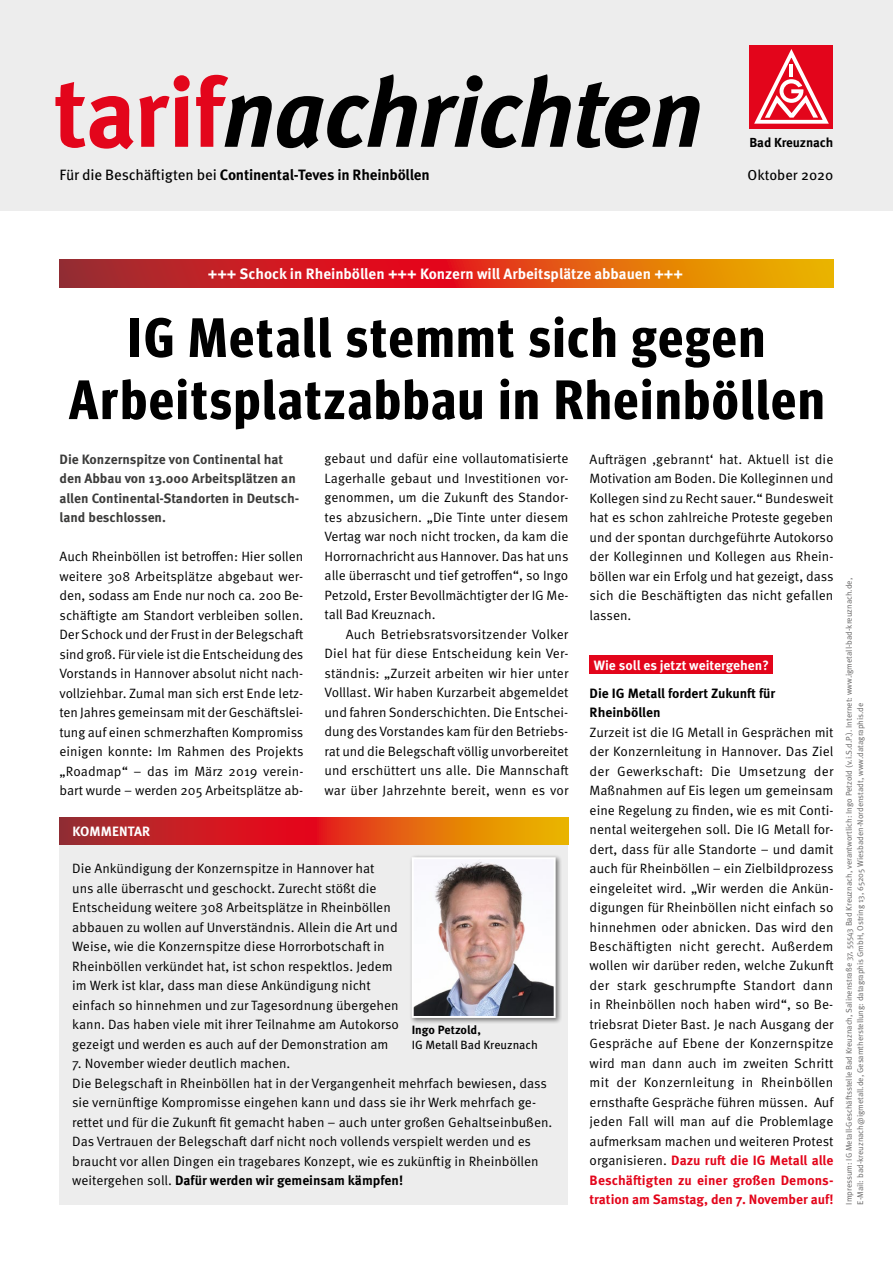
<style>
.page{position:relative;width:893px;height:1263px;background:#fff}
.page>*{position:absolute;margin:0;border:0;box-sizing:border-box;transform-origin:0 0}
.t1{font:italic 700 97.2px "Meta OT";letter-spacing:-.02em;color:#000}
.t2{font:700 55.5px/62.1px "Meta Headline Cond OT";letter-spacing:.045em;color:#000;text-align:center}
.t3{font:700 15px "Meta OT";color:#fff}
.t4{font:700 15px "Meta OT";letter-spacing:-.015em;color:#000}
.t5{font:14.4px "Meta OT";color:#000}
.t6{font:13.5px/19.5px "Meta OT Norm";color:#000;text-align:justify}
.t7{font:700 13.5px/19.5px "Meta OT";color:#3c3c3b}
.t8{font:700 13.5px/19.5px "Meta OT";color:#e3051b;text-align:justify}
.t9{font:700 13.5px/19.5px "Meta OT";color:#000}
.t10{font:700 13.5px "Meta OT";color:#fff}
.t11{font:700 13.05px "Meta OT";letter-spacing:-.005em;color:#000}
.t12{font:12px "Meta OT";color:#000}
.t13{font:700 12px "Meta OT";color:#000}
.t14{font:8.25px/11.4px "Meta OT Norm";color:#646363}
.s1{font-style:normal;color:#e3051b}
.s2{font-weight:400}
.s3{font-family:"Meta OT Norm";font-weight:400}
.s4{font-family:"Meta OT Norm";font-weight:400;color:#000}
</style>
<div class="page">
<div style="left:590px;top:655px;width:183px;height:19px;background:#e3051b"></div>
<div style="left:0;top:0;width:893px;height:210px;background:#ededed"></div>
<div style="left:749px;top:45px;width:84px;height:84px;background:#e3051b"></div>
<svg style="left:754px;top:49px;width:75px;height:75px"></svg>
<svg style="left:60px;top:259px;width:773px;height:28px;background:#d64618"></svg>
<div style="left:60px;top:817px;width:508px;height:388px;background:#ededed"></div>
<svg style="left:60px;top:817px;width:508px;height:27px;background:#d54618"></svg>
<div style="left:409px;top:855px;width:153px;height:169px;background:#000;opacity:.5"></div>
<img style="left:411px;top:856px;width:146px;height:163px">
<h1 class="t1" style="left:53px;top:53px;width:652px"><span class="s1">tarif</span>nachrichten</h1>
<p class="t11" style="left:749px;top:134px;width:85px">Bad Kreuznach</p>
<p class="t4" style="left:60px;top:166px;width:372px"><span class="s2">Für die Beschäftigten bei</span> Continental-Teves in Rheinböllen</p>
<p class="t5" style="left:748px;top:167px;width:87px">Oktober 2020</p>
<p class="t3" style="left:208px;top:264px;width:477px">+++ Schock in Rheinböllen +++ Konzern will Arbeitsplätze abbauen +++</p>
<h2 class="t2" style="left:69px;top:305px;width:757px">IG Metall stemmt sich gegen<br>Arbeitsplatzabbau in Rheinböllen</h2>
<p class="t7" style="left:60px;top:449px;width:241px">Die Konzernspitze von Continental hat den Abbau von 13.000 Arbeitsplätzen an allen Continental-Standorten in Deutsch&shy;land beschlossen.</p>
<p class="t6" style="left:60px;top:547px;width:246px">Auch Rheinböllen ist betroffen: Hier sollen weitere 308 Arbeitsplätze abgebaut wer&shy;den, sodass am Ende nur noch ca. 200 Be&shy;schäftigte am Standort verbleiben sollen.<br>Der Schock und der Frust in der Belegschaft sind groß. Für viele ist die Entscheidung des Vorstands in Hannover absolut nicht nach&shy;vollziehbar. Zumal man sich erst Ende letz&shy;ten Jahres gemeinsam mit der Geschäftslei&shy;tung auf einen schmerzhaften Kompromiss einigen konnte: Im Rahmen des Projekts „Roadmap“ – das im März 2019 verein&shy;bart wurde – werden 205 Arbeitsplätze ab-</p>
<p class="t6" style="left:325px;top:449px;width:245px">gebaut und dafür eine vollautomatisierte Lagerhalle gebaut und Investitionen vor&shy;genommen, um die Zukunft des Standor&shy;tes abzusichern. „Die Tinte unter diesem Vertag war noch nicht trocken, da kam die Horrornachricht aus Hannover. Das hat uns alle überrascht und tief getroffen“, so Ingo Petzold, Erster Bevollmächtigter der IG Me&shy;tall Bad Kreuznach.</p>
<p class="t6" style="left:325px;top:625px;width:245px;text-indent:21px">Auch Betriebsratsvorsitzender Volker Diel hat für diese Entscheidung kein Ver&shy;ständnis: „Zurzeit arbeiten wir hier unter Volllast. Wir haben Kurzarbeit abgemeldet und fahren Sonderschichten. Die Entschei&shy;dung des Vorstandes kam für den Betriebs&shy;rat und die Belegschaft völlig unvorbereitet und erschüttert uns alle. Die Mannschaft war über Jahrzehnte bereit, wenn es vor</p>
<p class="t10" style="left:72px;top:822px;width:79px">KOMMENTAR</p>
<p class="t6" style="left:72px;top:859px;width:328px;text-align:left">Die Ankündigung der Konzernspitze in Hannover hat uns alle überrascht und geschockt. Zurecht stößt die Entscheidung weitere 308 Arbeitsplätze in Rheinböllen abbauen zu wollen auf Unverständnis. Allein die Art und Weise, wie die Konzernspitze diese Horrorbotschaft in Rheinböllen verkündet hat, ist schon respektlos. Jedem im Werk ist klar, dass man diese Ankündigung nicht einfach so hinnehmen und zur Tagesordnung übergehen kann. Das haben viele mit ihrer Teilnahme am Autokorso gezeigt und werden es auch auf der Demonstration am</p>
<p class="t6" style="left:72px;top:1054px;width:482px;text-align:left">7. November wieder deutlich machen.<br>Die Belegschaft in Rheinböllen hat in der Vergangenheit mehrfach bewiesen, dass sie vernünftige Kompromisse eingehen kann und dass sie ihr Werk mehrfach ge&shy;rettet und für die Zukunft fit gemacht haben – auch unter großen Gehaltseinbußen.<br>Das Vertrauen der Belegschaft darf nicht noch vollends verspielt werden und es braucht vor allen Dingen ein tragebares Konzept, wie es zukünftig in Rheinböllen</p>
<p class="t9" style="left:72px;top:1171px;width:332px"><span class="s3">weitergehen soll.</span> Dafür werden wir gemeinsam kämpfen!</p>
<p class="t13" style="left:412px;top:1023px;width:71px">Ingo Petzold,</p>
<p class="t12" style="left:412px;top:1038px;width:128px">IG Metall Bad Kreuznach</p>
<p class="t6" style="left:590px;top:449px;width:245px">Aufträgen ‚gebrannt‘ hat. Aktuell ist die Motivation am Boden. Die Kolleginnen und Kollegen sind zu Recht sauer.“ Bundesweit hat es schon zahlreiche Proteste gegeben und der spontan durchgeführte Autokorso der Kolleginnen und Kollegen aus Rhein&shy;böllen war ein Erfolg und hat gezeigt, dass sich die Beschäftigten das nicht gefallen lassen.</p>
<p class="t10" style="left:594px;top:656px;width:176px">Wie soll es jetzt weitergehen?</p>
<p class="t9" style="left:590px;top:683px;width:187px">Die IG Metall fordert Zukunft für<br>Rheinböllen</p>
<p class="t6" style="left:590px;top:722px;width:245px">Zurzeit ist die IG Metall in Gesprächen mit der Konzernleitung in Hannover. Das Ziel der Gewerkschaft: Die Umsetzung der Maßnahmen auf Eis legen um gemeinsam eine Regelung zu finden, wie es mit Conti&shy;nental weitergehen soll. Die IG Metall for&shy;dert, dass für alle Standorte – und damit auch für Rheinböllen – ein Zielbildprozess eingeleitet wird. „Wir werden die Ankün&shy;digungen für Rheinböllen nicht einfach so hinnehmen oder abnicken. Das wird den Beschäftigten nicht gerecht. Außerdem wollen wir darüber reden, welche Zukunft der stark geschrumpfte Standort dann in Rheinböllen noch haben wird“, so Be&shy;triebsrat Dieter Bast. Je nach Ausgang der Gespräche auf Ebene der Konzernspitze wird man dann auch im zweiten Schritt mit der Konzernleitung in Rheinböllen ernsthafte Gespräche führen müssen. Auf jeden Fall will man auf die Problemlage aufmerksam machen und weiteren Protest</p>
<p class="t8" style="left:590px;top:1151px;width:245px"><span class="s4">organisieren.</span> Dazu ruft die IG Metall alle Beschäftigten zu einer großen Demons&shy;tration am Samstag, den 7. November auf!</p>
<p class="t14" style="left:843px;top:1205px;width:628px;rotate:-90deg">Impressum: IG Metall-Geschäftsstelle Bad Kreuznach, Salinenstraße 37, 55543 Bad Kreuznach, verantwortlich: Ingo Petzold (v.i.S.d.P.). Internet: www.igmetall-bad-kreuznach.de,<br>E-Mail: bad-kreuznach@igmetall.de, Gesamtherstellung: datagraphis GmbH, Ostring 13, 65205 Wiesbaden-Nordenstadt, www.datagraphis.de</p>
</div>
